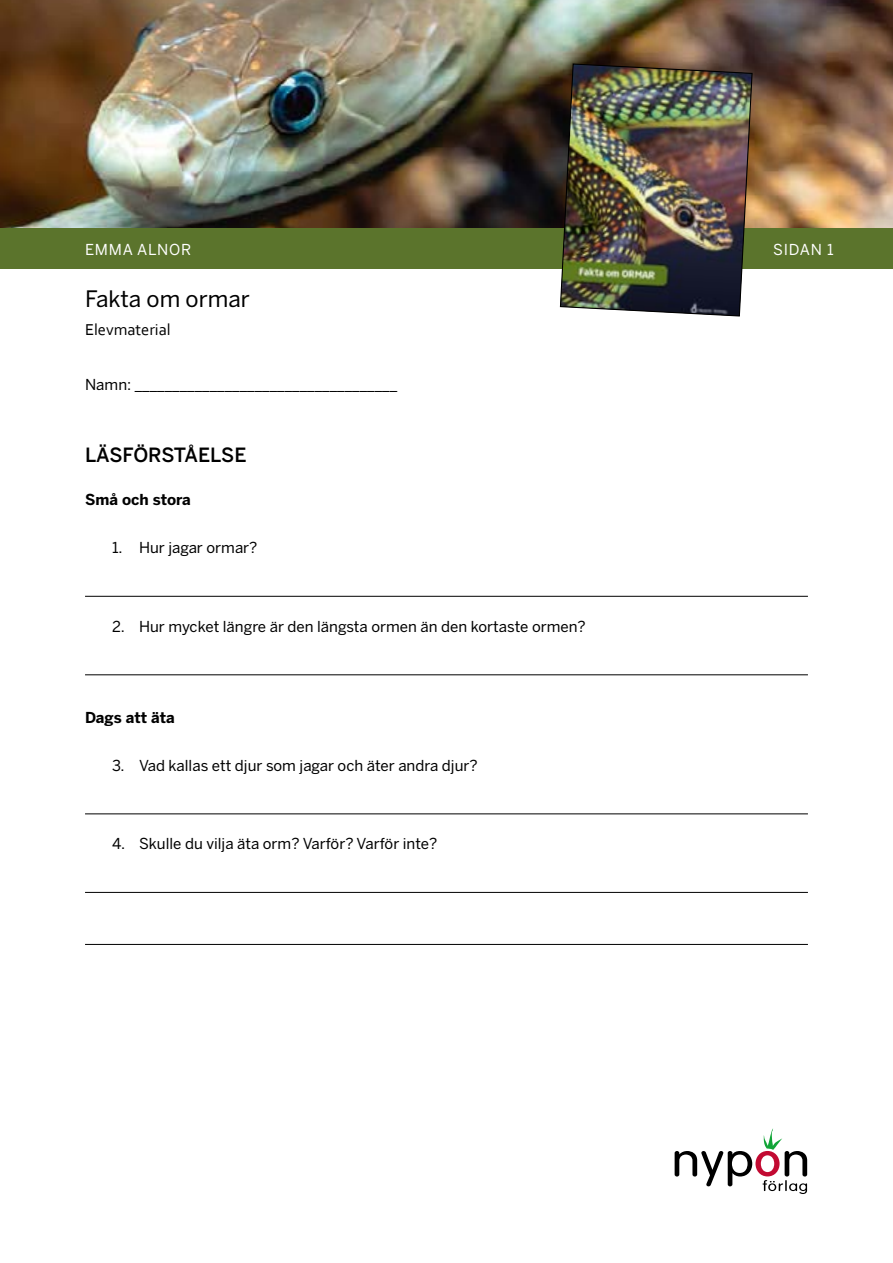
<style>
.page{position:relative;width:893px;height:1263px;background:#fff}
.page>*{position:absolute;margin:0;border:0;box-sizing:border-box;transform-origin:0 0}
.t1{font:22.5px "Benton Sans";color:#000}
.t2{font:500 19.5px "Benton Sans";letter-spacing:-.005em;color:#000}
.t3{font:16.5px "Corbel";color:#000}
.t4{font:15px "Benton Sans";color:#000}
.t5{font:700 15px "Benton Sans";color:#000}
.t6{font:15px "Benton Sans";letter-spacing:.05em;color:#fff}
</style>
<div class="page">
<div style="left:0;top:229px;width:893px;height:40px;background:#5b742c"></div>
<img style="left:0;top:0;width:893px;height:227px">
<img style="left:559px;top:63px;width:194px;height:254px">
<svg style="left:675px;top:1128px;width:132px;height:66px"></svg>
<hr style="left:85px;top:596px;width:723px;height:1px;background:#000">
<hr style="left:85px;top:674px;width:723px;height:1px;background:#000">
<hr style="left:85px;top:813px;width:723px;height:1px;background:#000">
<hr style="left:85px;top:892px;width:723px;height:1px;background:#000">
<hr style="left:85px;top:944px;width:723px;height:1px;background:#000">
<p class="t6" style="left:85px;top:240px;width:108px">EMMA ALNOR</p>
<p class="t6" style="left:773px;top:241px;width:62px">SIDAN 1</p>
<h1 class="t1" style="left:85px;top:285px;width:166px">Fakta om ormar</h1>
<p class="t3" style="left:85px;top:320px;width:87px">Elevmaterial</p>
<p class="t4" style="left:85px;top:376px;width:314px">Namn: ___________________________________</p>
<h2 class="t2" style="left:85px;top:443px;width:163px">LÄSFÖRSTÅELSE</h2>
<p class="t5" style="left:85px;top:490px;width:107px">Små och stora</p>
<p class="t4" style="left:112px;top:539px;width:147px">1. Hur jagar ormar?</p>
<p class="t4" style="left:112px;top:617px;width:475px">2. Hur mycket längre är den längsta ormen än den kortaste ormen?</p>
<p class="t5" style="left:85px;top:708px;width:91px">Dags att äta</p>
<p class="t4" style="left:112px;top:756px;width:367px">3. Vad kallas ett djur som jagar och äter andra djur?</p>
<p class="t4" style="left:112px;top:835px;width:327px">4. Skulle du vilja äta orm? Varför? Varför inte?</p>
</div>
